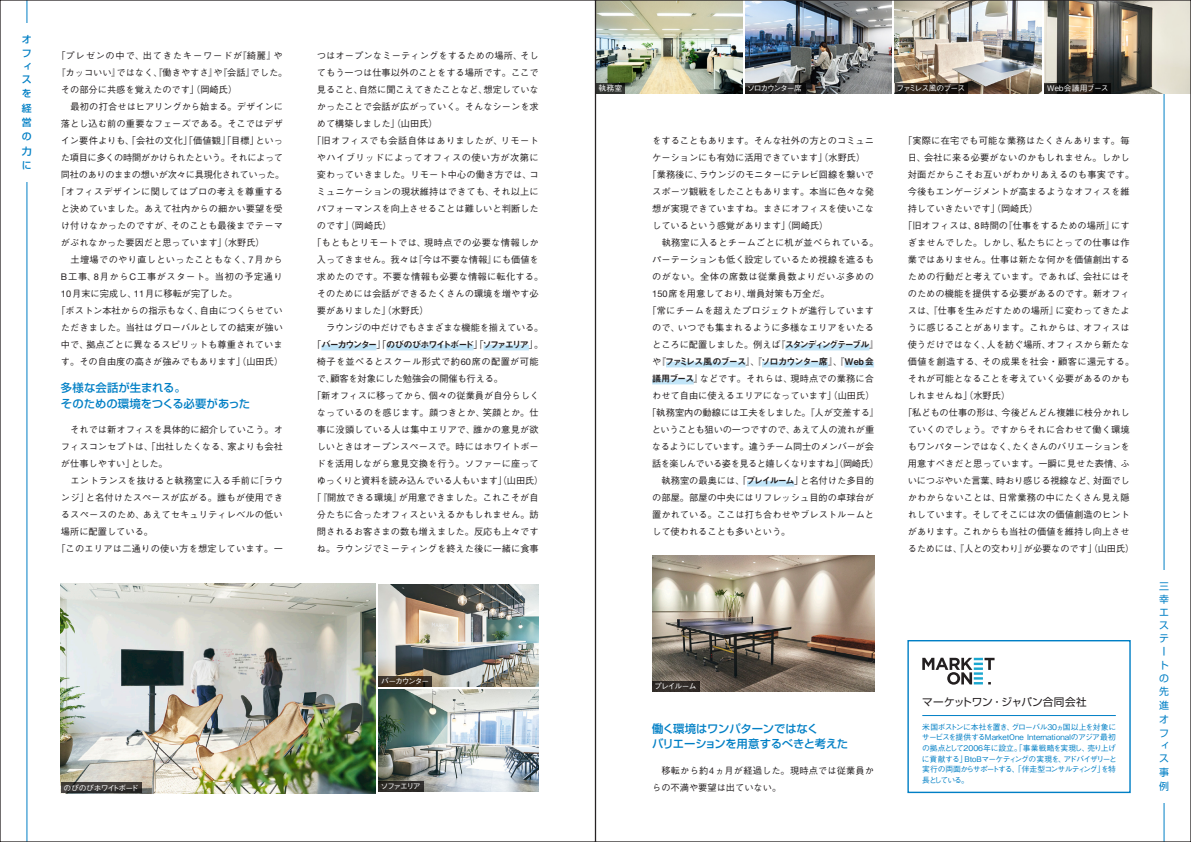
<style>
.page{position:relative;width:1191px;height:842px;background:#fff}
.page>*{position:absolute;margin:0;border:0;box-sizing:border-box;transform-origin:0 0}
._01_2行小見出し{font:500 11.3px/15.6px "P Shin Go Pr 6 N";letter-spacing:-.015em;color:#007fc5}
.t1{font:10.6px "P Shin Go Pr 6 N";color:#231f20}
.t2{font:9.9px/13.2px "P Shin Go Pr 6 N";color:#007fc5}
.t3{font:500 9.9px/14.4px "P Shin Go Pr 6 N";color:#007fc5;text-align:justify}
.t4{font:500 9.2px/17px "Gothic BBB Pr 6 N";letter-spacing:.005em;color:#231f20;text-align:justify}
.t5{font:500 9.2px/17px "Gothic BBB Pr 6 N";letter-spacing:-.035em;color:#231f20;text-align:center}
.t6{font:500 9.2px/17px "Gothic BBB Pr 6 N";letter-spacing:.025em;color:#231f20}
.t7{font:500 9.2px "Gothic BBB Pr 6 N";letter-spacing:-.015em;color:#231f20}
.t8{font:9.2px "Midashi Go Pr 6 N MB31";letter-spacing:-.16em;color:#231f20}
.t9{font:500 9.2px "Gothic BBB Pr 6 N";letter-spacing:.09em;color:#231f20}
.t10{font:500 9.2px "Gothic BBB Pr 6 N";letter-spacing:.03em;color:#231f20}
.t11{font:500 9.2px "Gothic BBB Pr 6 N";letter-spacing:.04em;color:#231f20}
.t12{font:500 7.8px/10.6px "Gothic BBB Pr 6 N";letter-spacing:-.065em;color:#007fc5}
.t13{font:500 7.8px "Gothic BBB Pr 6 N";letter-spacing:-.125em;color:#fff}
.t14{font:500 7.8px "Gothic BBB Pr 6 N";letter-spacing:.03em;color:#fff}
.t15{font:500 7.8px "Gothic BBB Pr 6 N";letter-spacing:-.145em;color:#fff}
.t16{font:500 7.8px "Gothic BBB Pr 6 N";letter-spacing:-.15em;color:#fff}
.s1{font-family:"Helvetica Neue LT Std";font-weight:400}
.s2{font-family:"Gothic BBB Pr 6 N";font-weight:500}
.s3{font-family:"Midashi Go Pr 6 N MB31";font-weight:400}
</style>
<div class="page">
<hr style="left:1163px;top:0;width:1px;height:842px;background:#007fc5">
<hr style="left:27px;top:0;width:1px;height:842px;background:#007fc5">
<div style="left:1151px;top:570px;width:25px;height:232px;background:#fff"></div>
<img style="left:652px;top:556px;width:222px;height:136px">
<img style="left:597px;top:2px;width:145px;height:92px">
<img style="left:745px;top:2px;width:146px;height:92px">
<img style="left:894px;top:2px;width:147px;height:92px">
<img style="left:1044px;top:2px;width:145px;height:92px">
<img style="left:61px;top:583px;width:315px;height:210px">
<img style="left:378px;top:690px;width:161px;height:102px">
<img style="left:378px;top:585px;width:161px;height:102px">
<div style="left:785px;top:345px;width:84px;height:5px;background:#c2e5f8"></div>
<div style="left:666px;top:362px;width:79px;height:5px;background:#c2e5f8"></div>
<div style="left:762px;top:362px;width:66px;height:5px;background:#c2e5f8"></div>
<div style="left:844px;top:362px;width:30px;height:5px;background:#c2e5f8"></div>
<div style="left:652px;top:379px;width:41px;height:5px;background:#c2e5f8"></div>
<div style="left:747px;top:481px;width:47px;height:5px;background:#c2e5f8"></div>
<div style="left:321px;top:345px;width:55px;height:5px;background:#c2e5f8"></div>
<div style="left:386px;top:345px;width:87px;height:5px;background:#c2e5f8"></div>
<div style="left:483px;top:345px;width:46px;height:5px;background:#c2e5f8"></div>
<svg style="left:61px;top:782px;width:80px;height:11px"></svg>
<div style="left:378px;top:781px;width:46px;height:11px;background:#2e2c29"></div>
<svg style="left:378px;top:676px;width:54px;height:11px"></svg>
<svg style="left:745px;top:83px;width:60px;height:11px"></svg>
<div style="left:652px;top:681px;width:47px;height:11px;background:#322c28"></div>
<svg style="left:894px;top:83px;width:73px;height:11px"></svg>
<svg style="left:1044px;top:83px;width:67px;height:11px"></svg>
<div style="left:907px;top:640px;width:223px;height:153px;border:1px solid #007fc5"></div>
<hr style="left:922px;top:715px;width:193px;height:1px;background:#007fc5">
<svg style="left:922px;top:658px;width:72px;height:27px"></svg>
<svg style="left:597px;top:83px;width:28px;height:11px"></svg>
<p class="t3" style="left:22px;top:32px;width:11px;line-height:13.4px">オフィス</p>
<p class="t3" style="left:22px;top:86px;width:11px">を経営の力に</p>
<p class="t9" style="left:56px;top:48px;width:228px">「プレゼンの中で、出てきたキーワードが『綺麗』や</p>
<p class="t4" style="left:56px;top:64px;width:233px">『カッコいい』ではなく、『働きやすさ』や『会話』でした。</p>
<p class="t4" style="left:61px;top:81px;width:178px">その部分に共感を覚えたのです」（岡崎氏）</p>
<p class="t4" style="left:61px;top:98px;width:225px;text-align:left">　最初の打合せはヒアリングから始まる。デザインに落とし込む前の重要なフェーズである。そこではデザイン要件よりも、「会社の文化」「価値観」「目標」といった項目に多くの時間がかけられたという。それによって同社のありのままの想いが次々に具現化されていった。</p>
<p class="t4" style="left:61px;top:183px;width:223px;text-indent:-5px">「オフィスデザインに関してはプロの考えを尊重すると決めていました。あえて社内からの細かい要望を受け付けなかったのですが、そのことも最後までテーマがぶれなかった要因だと思っています」（水野氏）</p>
<p class="t4" style="left:61px;top:251px;width:223px">　土壇場でのやり直しといったこともなく、<span class="s1">7</span>月から<span class="s1">B</span>工事、<span class="s1">8</span>月から<span class="s1">C</span>工事がスタート。当初の予定通り<span class="s1">10</span>月末に完成し、<span class="s1">11</span>月に移転が完了した。</p>
<p class="t4" style="left:56px;top:302px;width:228px;text-align:center">「ボストン本社からの指示もなく、自由につくらせていただきました。当社はグローバルとしての結束が強い中で、拠点ごとに異なるスピリットも尊重されています。その自由度の高さが強みでもあります」（山田氏）</p>
<p class="_01_2行小見出し" style="left:61px;top:380px;width:191px">多様な会話が生まれる。<br>そのための環境をつくる必要があった</p>
<p class="t4" style="left:61px;top:421px;width:223px">　それでは新オフィスを具体的に紹介していこう。オフィスコンセプトは、「出社したくなる、家よりも会社が仕事しやすい」とした。</p>
<p class="t4" style="left:61px;top:472px;width:223px">　エントランスを抜けると執務室に入る手前に「ラウンジ」と名付けたスペースが広がる。誰もが使用できるスペースのため、あえてセキュリティレベルの低い場所に配置している。</p>
<p class="t10" style="left:56px;top:542px;width:228px">「このエリアは二通りの使い方を想定しています。一</p>
<p class="t4" style="left:317px;top:47px;width:223px">つはオープンなミーティングをするための場所、そしてもう一つは仕事以外のことをする場所です。ここで見ること、自然に聞こえてきたことなど、想定していなかったことで会話が広がっていく。そんなシーンを求めて構築しました」（山田氏）</p>
<p class="t4" style="left:317px;top:132px;width:223px;text-indent:-5px">「旧オフィスでも会話自体はありましたが、リモートやハイブリッドによってオフィスの使い方が次第に変わっていきました。リモート中心の働き方では、コミュニケーションの現状維持はできても、それ以上にパフォーマンスを向上させることは難しいと判断したのです」（岡崎氏）</p>
<p class="t4" style="left:317px;top:234px;width:228px;text-align:left;text-indent:-5px">「もともとリモートでは、現時点での必要な情報しか入ってきません。我々は『今は不要な情報』にも価値を求めたのです。不要な情報も必要な情報に転化する。そのためには会話ができるたくさんの環境を増やす必要がありました」（水野氏）</p>
<p class="t7" style="left:317px;top:320px;width:228px">　ラウンジの中だけでもさまざまな機能を揃えている。</p>
<p class="t8" style="left:312px;top:337px;width:233px"><span class="s2">「</span>バーカウンター<span class="s2">」「</span>のびのびホワイトボード<span class="s2">」「</span>ソファエリア<span class="s2">」。</span></p>
<p class="t11" style="left:317px;top:354px;width:223px">椅子を並べるとスクール形式で約<span class="s1">60</span>席の配置が可能</p>
<p class="t7" style="left:317px;top:371px;width:188px">で、顧客を対象にした勉強会の開催も行える。</p>
<p class="t4" style="left:312px;top:387px;width:233px;text-align:center">「新オフィスに移ってから、個々の従業員が自分らしくなっているのを感じます。顔つきとか、笑顔とか。仕事に没頭している人は集中エリアで、誰かの意見が欲しいときはオープンスペースで。時にはホワイトボードを活用しながら意見交換を行う。ソファーに座ってゆっくりと資料を読み込んでいる人もいます」（山田氏）</p>
<p class="t4" style="left:312px;top:489px;width:228px;text-align:center">「『開放できる環境』が用意できました。これこそが自分たちに合ったオフィスといえるかもしれません。訪問されるお客さまの数も増えました。反応も上々ですね。ラウンジでミーティングを終えた後に一緒に食事</p>
<p class="t16" style="left:381px;top:675px;width:49px">バーカウンター</p>
<p class="t13" style="left:64px;top:781px;width:76px">のびのびホワイトボード</p>
<p class="t13" style="left:380px;top:780px;width:42px">ソファエリア</p>
<p class="t13" style="left:598px;top:82px;width:25px">執務室</p>
<p class="t15" style="left:747px;top:82px;width:56px">ソロカウンター席</p>
<p class="t4" style="left:652px;top:132px;width:223px">をすることもあります。そんな社外の方とのコミュニケーションにも有効に活用できています」（水野氏）</p>
<p class="t4" style="left:652px;top:166px;width:223px;text-indent:-5px">「業務後に、ラウンジのモニターにテレビ回線を繋いでスポーツ観戦をしたこともあります。本当に色々な発想が実現できていますね。まさにオフィスを使いこなしているという感覚があります」（岡崎氏）</p>
<p class="t6" style="left:652px;top:234px;width:228px">　執務室に入るとチームごとに机が並べられている。パーテーションも低く設定しているため視線を遮るものがない。全体の席数は従業員数よりだいぶ多めの<br><span class="s1">150</span>席を用意しており、増員対策も万全だ。</p>
<p class="t4" style="left:647px;top:302px;width:233px;text-align:center">「常にチームを超えたプロジェクトが進行していますので、いつでも集まれるように多様なエリアをいたるところに配置しました。例えば『<span class="s3">スタンディングテーブル</span>』や『<span class="s3">ファミレス風のブース</span>』、『<span class="s3">ソロカウンター席</span>』、『<span class="s3">Web 会議用ブース</span>』などです。それらは、現時点での業務に合わせて自由に使えるエリアになっています」（山田氏）</p>
<p class="t5" style="left:647px;top:404px;width:233px">「執務室内の動線には工夫をしました。『人が交差する』ということも狙いの一つですので、あえて人の流れが重なるようにしています。違うチーム同士のメンバーが会話を楽しんでいる姿を見ると嬉しくなりますね」（岡崎氏）</p>
<p class="t4" style="left:652px;top:472px;width:223px">　執務室の最奥には、「<span class="s3">プレイルーム</span>」と名付けた多目的の部屋。部屋の中央にはリフレッシュ目的の卓球台が置かれている。ここは打ち合わせやブレストルームとして使われることも多いという。</p>
<p class="t13" style="left:896px;top:82px;width:70px">ファミレス風のブース</p>
<p class="t14" style="left:1047px;top:82px;width:63px">Web会議用ブース</p>
<p class="t4" style="left:907px;top:132px;width:228px;text-align:left;text-indent:-5px">「実際に在宅でも可能な業務はたくさんあります。毎日、会社に来る必要がないのかもしれません。しかし対面だからこそお互いがわかりあえるのも事実です。今後もエンゲージメントが高まるようなオフィスを維持していきたいです」（岡崎氏）</p>
<p class="t4" style="left:907px;top:217px;width:228px;text-align:left;text-indent:-5px">「旧オフィスは、<span class="s1">8</span>時間の『仕事をするための場所』にすぎませんでした。しかし、私たちにとっての仕事は作業ではありません。仕事は新たな何かを価値創出するための行動だと考えています。であれば、会社にはそのための機能を提供する必要があるのです。新オフィスは、『仕事を生みだすための場所』に変わってきたように感じることがあります。これからは、オフィスは使うだけではなく、人を紡ぐ場所、オフィスから新たな価値を創造する、その成果を社会・顧客に還元する。それが可能となることを考えていく必要があるのかもしれませんね」（水野氏）</p>
<p class="t4" style="left:903px;top:404px;width:233px;text-align:center">「私どもの仕事の形は、今後どんどん複雑に枝分かれしていくのでしょう。ですからそれに合わせて働く環境もワンパターンではなく、たくさんのバリエーションを用意すべきだと思っています。一瞬に見せた表情、ふいにつぶやいた言葉、時おり感じる視線など、対面でしかわからないことは、日常業務の中にたくさん見え隠れしています。そしてそこには次の価値創造のヒントがあります。これからも当社の価値を維持し向上させるためには、『人との交わり』が必要なのです」（山田氏）</p>
<p class="t13" style="left:654px;top:680px;width:44px">プレイルーム</p>
<p class="_01_2行小見出し" style="left:652px;top:720px;width:198px">働く環境はワンパターンではなく<br>バリエーションを用意するべきと考えた</p>
<p class="t4" style="left:652px;top:761px;width:223px">　移転から約<span class="s1">4</span>ヵ月が経過した。現時点では従業員からの不満や要望は出ていない。</p>
<p class="t1" style="left:922px;top:693px;width:166px">マーケットワン・ジャパン合同会社</p>
<p class="t12" style="left:922px;top:721px;width:196px">米国ボストンに本社を置き、グローバル30ヵ国以上を対象にサービスを提供するMarketOne Internationalのアジア最初の拠点として2006年に設立。「事業戦略を実現し、売り上げに貢献する」BtoBマーケティングの実現を、アドバイザリーと実行の両面からサポートする、「伴走型コンサルティング」を特長としている。</p>
<p class="t2" style="left:1159px;top:579px;width:11px">三幸エステートの先進オフィス</p>
<p class="t2" style="left:1159px;top:764px;width:11px;line-height:14.1px">事例</p>
</div>
